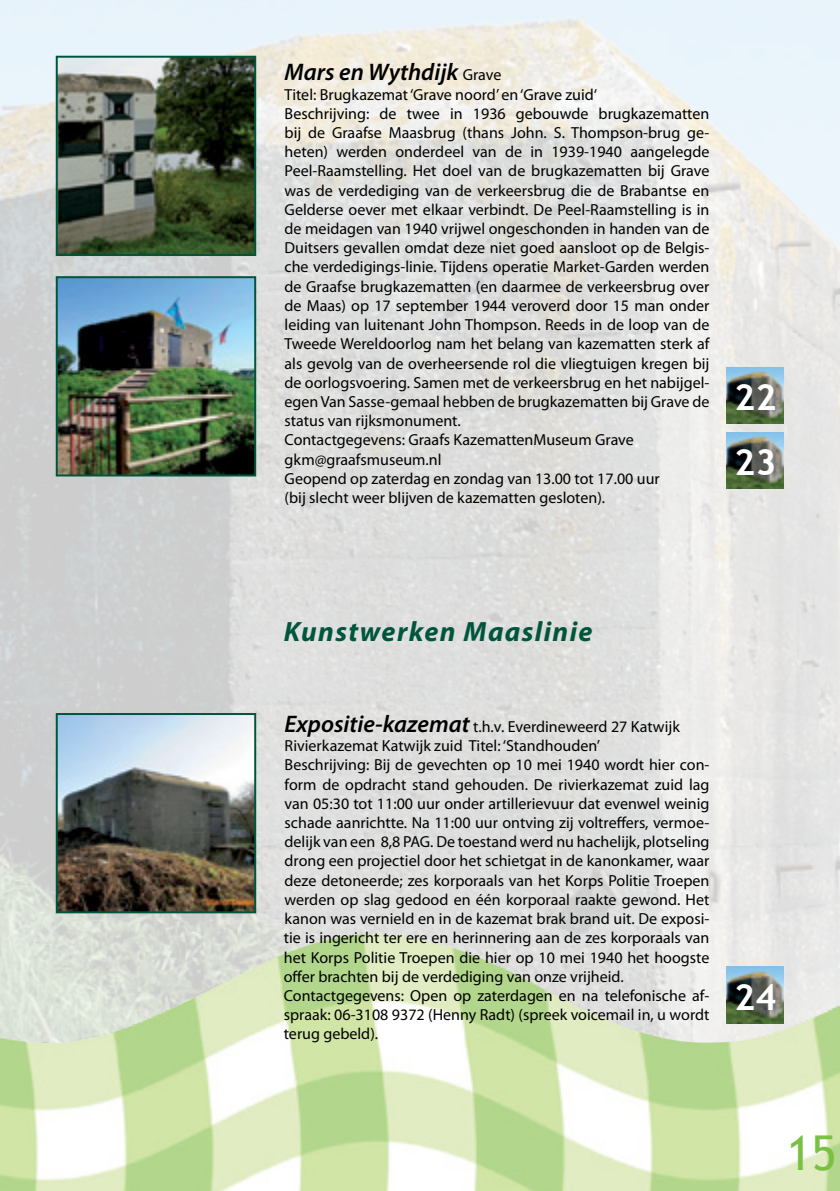
<style>
.page{position:relative;width:840px;height:1191px;background:#fff}
.page>*{position:absolute;margin:0;border:0;box-sizing:border-box;transform-origin:0 0}
.t1{font:48px "Trebuchet MS";color:#7ac143}
.t2{font:700 36px "Trebuchet MS";color:#fff}
.t3{font:italic 700 28px "Myriad Pro";letter-spacing:.05em;color:#00553d}
.t4{font:italic 600 24px "Myriad Pro";color:#000}
.t5{font:16px/19.2px "Myriad Pro";color:#000}
.s1{font-weight:400;font-style:normal;font-size:16px}
.s2{font-weight:600;font-style:italic;font-size:24px}
</style>
<div class="page">
<img style="left:0;top:0;width:839px;height:934px">
<img style="left:0;top:934px;width:839px;height:257px">
<img style="left:59px;top:59px;width:194px;height:194px">
<div style="left:56px;top:56px;width:200px;height:200px;border:2px solid #00553d"></div>
<img style="left:726px;top:432px;width:56px;height:57px">
<img style="left:726px;top:967px;width:56px;height:56px">
<img style="left:726px;top:367px;width:56px;height:57px">
<img style="left:59px;top:279px;width:194px;height:194px">
<div style="left:56px;top:276px;width:200px;height:200px;border:2px solid #00553d"></div>
<img style="left:59px;top:716px;width:194px;height:194px">
<div style="left:56px;top:713px;width:200px;height:200px;border:2px solid #00553d"></div>
<h3 class="t4" style="left:284px;top:57px;width:218px">Mars en Wythdijk <span class="s1">Grave</span></h3>
<p class="t5" style="left:284px;top:84px;width:426px">Titel: Brugkazemat ‘Grave noord’ en ‘Grave zuid‘<br>Beschrijving: de twee in 1936 gebouwde brugkazematten bij de Graafse Maasbrug (thans John. S. Thompson-brug ge&shy;heten) werden onderdeel van de in 1939-1940 aangelegde Peel-Raamstelling. Het doel van de brugkazematten bij Grave was de verdediging van de verkeersbrug die de Brabantse en Gelderse oever met elkaar verbindt. De Peel-Raamstelling is in de meidagen van 1940 vrijwel ongeschonden in handen van de Duitsers gevallen omdat deze niet goed aansloot op de Belgis&shy;che verdedigings-linie. Tijdens operatie Market-Garden werden de Graafse brugkazematten (en daarmee de verkeersbrug over de Maas) op 17 september 1944 veroverd door 15 man onder leiding van luitenant John Thompson. Reeds in de loop van de Tweede Wereldoorlog nam het belang van kazematten sterk af als gevolg van de overheersende rol die vliegtuigen kregen bij de oorlogsvoering. Samen met de verkeersbrug en het nabijgel&shy;egen Van Sasse-gemaal hebben de brugkazematten bij Grave de status van rijksmonument.<br>Contactgegevens: Graafs KazemattenMuseum Grave gkm@graafsmuseum.nl<br>Geopend op zaterdag en zondag van 13.00 tot 17.00 uur<br>(bij slecht weer blijven de kazematten gesloten).</p>
<h2 class="t2" style="left:733px;top:374px;width:44px">22</h2>
<h2 class="t2" style="left:733px;top:439px;width:44px">23</h2>
<h3 class="t3" style="left:283px;top:613px;width:310px">Kunstwerken Maaslinie</h3>
<p class="t5" style="left:283px;top:717px;width:427px"><span class="s2">Expositie-kazemat</span> t.h.v. Everdineweerd 27 Katwijk Rivierkazemat Katwijk zuid Titel: ‘Standhouden’<br>Beschrijving: Bij de gevechten op 10 mei 1940 wordt hier con&shy;form de opdracht stand gehouden. De rivierkazemat zuid lag van 05:30 tot 11:00 uur onder artillerievuur dat evenwel weinig schade aanrichtte. Na 11:00 uur ontving zij voltreffers, vermoe&shy;delijk van een 8,8 PAG. De toestand werd nu hachelijk, plotseling drong een projectiel door het schietgat in de kanonkamer, waar deze detoneerde; zes korporaals van het Korps Politie Troepen werden op slag gedood en één korporaal raakte gewond. Het kanon was vernield en in de kazemat brak brand uit. De exposi&shy;tie is ingericht ter ere en herinnering aan de zes korporaals van het Korps Politie Troepen die hier op 10 mei 1940 het hoogste offer brachten bij de verdediging van onze vrijheid.<br>Contactgegevens: Open op zaterdagen en na telefonische af&shy;spraak: 06-3108 9372 (Henny Radt) (spreek voicemail in, u wordt terug gebeld).</p>
<h2 class="t2" style="left:733px;top:974px;width:44px">24</h2>
<h1 class="t1" style="left:786px;top:1124px;width:52px">15</h1>
</div>
